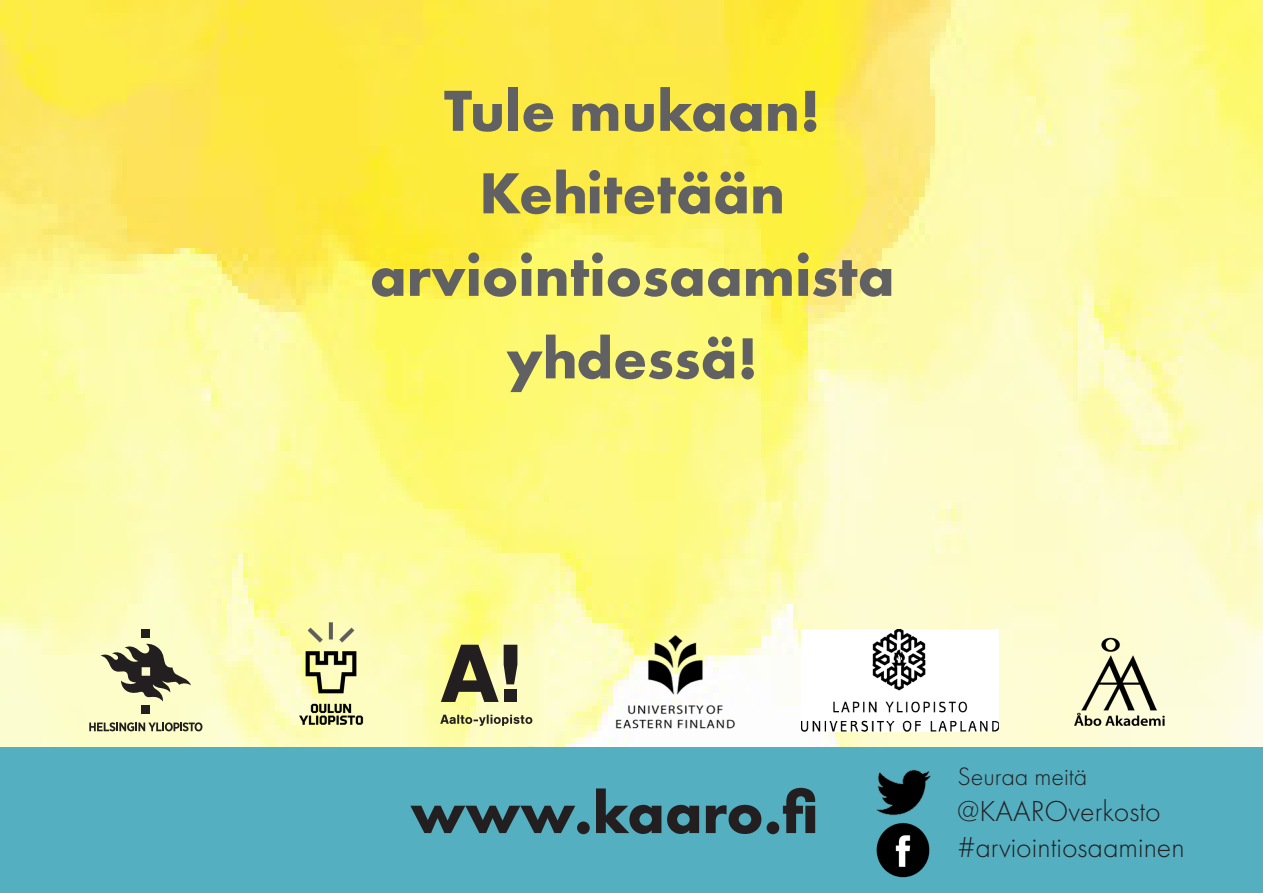
<style>
.page{position:relative;width:1263px;height:893px;background:#fff}
.page>*{position:absolute;margin:0;border:0;box-sizing:border-box;transform-origin:0 0}
.Kappaletyyli_1{font:700 61.2px "Futura PT";color:#231f20}
.t1{font:700 60px "Futura PT";color:#616164}
.Kappaletyyli_1-2{font:300 30px "Futura PT";color:#231f20}
.Kappaletyyli_1-3{font:300 26.1px "Futura PT";color:#231f20}
</style>
<div class="page">
<div style="left:0;top:746px;width:1263px;height:147px;background:#54afc1"></div>
<img style="left:877px;top:769px;width:54px;height:47px">
<img style="left:0;top:0;width:1263px;height:746px">
<img style="left:609px;top:622px;width:138px;height:109px">
<div style="left:142px;top:705px;width:8px;height:9px;background:#231f20"></div>
<div style="left:142px;top:629px;width:8px;height:8px;background:#231f20"></div>
<svg style="left:101px;top:643px;width:90px;height:58px;background:#a4a384"></svg>
<svg style="left:89px;top:722px;width:113px;height:9px"></svg>
<img style="left:876px;top:823px;width:54px;height:54px">
<svg style="left:440px;top:715px;width:92px;height:11px"></svg>
<svg style="left:441px;top:645px;width:76px;height:57px;background:#85825c"></svg>
<img style="left:289px;top:618px;width:85px;height:110px">
<img style="left:802px;top:629px;width:197px;height:102px">
<img style="left:1054px;top:622px;width:130px;height:120px">
<p class="t1" style="left:444px;top:72px;width:378px">Tule mukaan!</p>
<p class="t1" style="left:479px;top:155px;width:307px">Kehitetään</p>
<p class="t1" style="left:370px;top:237px;width:526px">arviointiosaamista</p>
<p class="t1" style="left:506px;top:320px;width:253px">yhdessä!</p>
<p class="Kappaletyyli_1" style="left:410px;top:773px;width:409px">www.kaaro.fi</p>
<p class="Kappaletyyli_1-3" style="left:957px;top:761px;width:131px">Seuraa meitä</p>
<p class="Kappaletyyli_1-2" style="left:957px;top:794px;width:205px">@KAAROverkosto</p>
<p class="Kappaletyyli_1-2" style="left:957px;top:830px;width:229px">#arviointiosaaminen</p>
</div>
